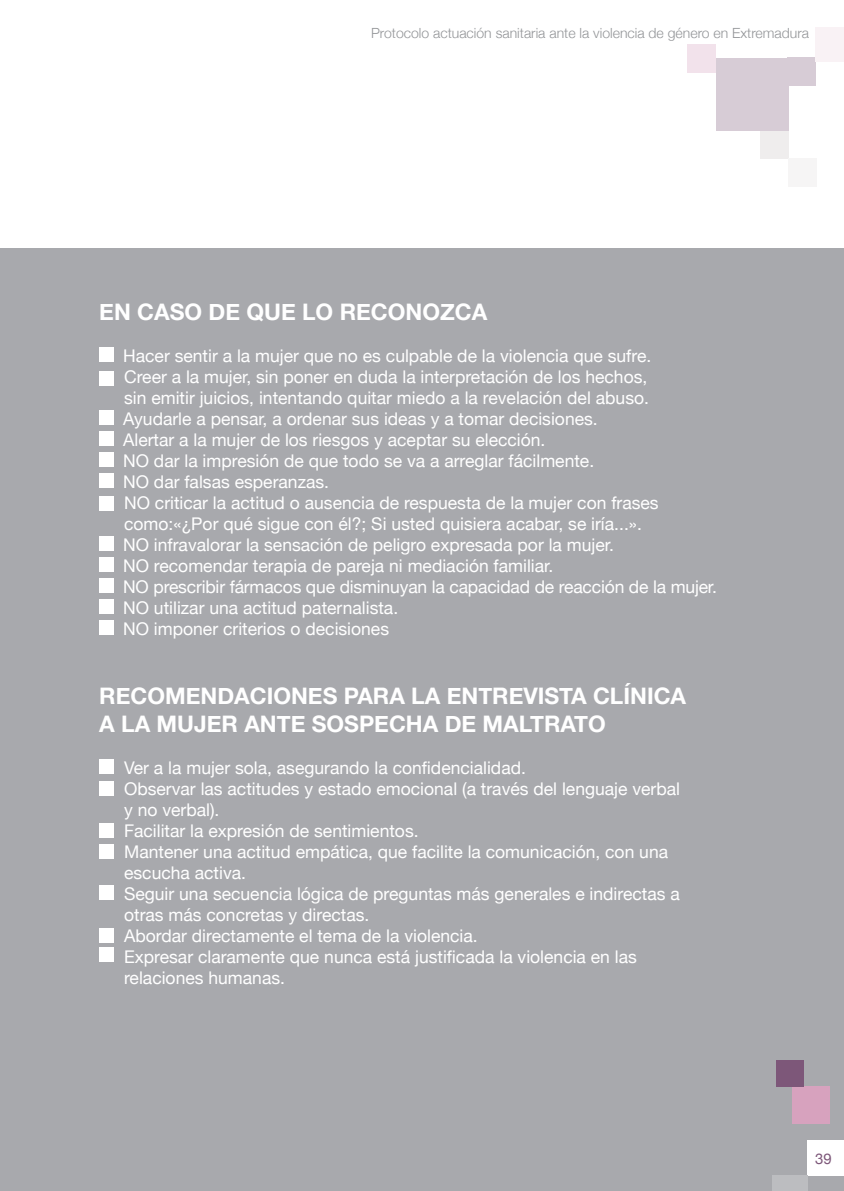
<style>
.page{position:relative;width:844px;height:1191px;background:#fff}
.page>*{position:absolute;margin:0;border:0;box-sizing:border-box;transform-origin:0 0}
.t1{font:700 22.75px "Helvetica Neue";color:#fff}
.t2{font:17.5px/21px "Helvetica Neue";color:#fff}
.t3{font:14.88px "Helvetica Neue";color:#7d5779}
.t4{font:300 14px "Helvetica Neue";color:#939598}
</style>
<div class="page">
<div style="left:0;top:248px;width:843px;height:943px;background:#a8a9ad"></div>
<div style="left:791px;top:1086px;width:38px;height:38px;background:#d7a2be"></div>
<div style="left:806px;top:1140px;width:37px;height:35px;background:#fff"></div>
<div style="left:776px;top:1059px;width:27px;height:27px;background:#7d5779"></div>
<div style="left:771px;top:1175px;width:36px;height:16px;background:#bcbdc0"></div>
<div style="left:99px;top:348px;width:14px;height:14px;background:#fff"></div>
<div style="left:99px;top:411px;width:14px;height:14px;background:#fff"></div>
<div style="left:99px;top:432px;width:14px;height:14px;background:#fff"></div>
<div style="left:99px;top:453px;width:14px;height:14px;background:#fff"></div>
<div style="left:99px;top:474px;width:14px;height:14px;background:#fff"></div>
<div style="left:99px;top:537px;width:14px;height:14px;background:#fff"></div>
<div style="left:99px;top:558px;width:14px;height:14px;background:#fff"></div>
<div style="left:99px;top:579px;width:14px;height:14px;background:#fff"></div>
<div style="left:99px;top:600px;width:14px;height:14px;background:#fff"></div>
<div style="left:99px;top:621px;width:14px;height:14px;background:#fff"></div>
<div style="left:99px;top:371px;width:14px;height:14px;background:#fff"></div>
<div style="left:99px;top:496px;width:14px;height:14px;background:#fff"></div>
<div style="left:99px;top:759px;width:14px;height:14px;background:#fff"></div>
<div style="left:99px;top:781px;width:14px;height:14px;background:#fff"></div>
<div style="left:99px;top:823px;width:14px;height:14px;background:#fff"></div>
<div style="left:99px;top:844px;width:14px;height:14px;background:#fff"></div>
<div style="left:99px;top:885px;width:14px;height:15px;background:#fff"></div>
<div style="left:99px;top:928px;width:14px;height:14px;background:#fff"></div>
<div style="left:99px;top:947px;width:14px;height:15px;background:#fff"></div>
<p class="t4" style="left:371px;top:25px;width:439px">Protocolo actuación sanitaria ante la violencia de género en Extremadura</p>
<p class="t1" style="left:99px;top:298px;width:389px">EN CASO DE QUE LO RECONOZCA</p>
<p class="t2" style="left:123px;top:345px;width:529px">Hacer sentir a la mujer que no es culpable de la violencia que sufre.</p>
<p class="t2" style="left:124px;top:366px;width:524px">Creer a la mujer, sin poner en duda la interpretación de los hechos,</p>
<p class="t2" style="left:124px;top:387px;width:526px">sin emitir juicios, intentando quitar miedo a la revelación del abuso.</p>
<p class="t2" style="left:123px;top:408px;width:476px">Ayudarle a pensar, a ordenar sus ideas y a tomar decisiones.</p>
<p class="t2" style="left:123px;top:429px;width:423px">Alertar a la mujer de los riesgos y aceptar su elección.</p>
<p class="t2" style="left:123px;top:450px;width:472px">NO dar la impresión de que todo se va a arreglar fácilmente.</p>
<p class="t2" style="left:123px;top:471px;width:207px">NO dar falsas esperanzas.</p>
<p class="t2" style="left:124px;top:492px;width:536px">NO criticar la actitud o ausencia de respuesta de la mujer con frases como:«¿Por qué sigue con él?; Si usted quisiera acabar, se iría...».</p>
<p class="t2" style="left:123px;top:534px;width:492px">NO infravalorar la sensación de peligro expresada por la mujer.</p>
<p class="t2" style="left:123px;top:555px;width:431px">NO recomendar terapia de pareja ni mediación familiar.</p>
<p class="t2" style="left:123px;top:576px;width:595px">NO prescribir fármacos que disminuyan la capacidad de reacción de la mujer.</p>
<p class="t2" style="left:123px;top:597px;width:276px">NO utilizar una actitud paternalista.</p>
<p class="t2" style="left:123px;top:618px;width:267px">NO imponer criterios o decisiones</p>
<p class="t1" style="left:99px;top:682px;width:588px">RECOMENDACIONES PARA LA ENTREVISTA CLÍNICA</p>
<p class="t1" style="left:99px;top:709px;width:508px">A LA MUJER ANTE SOSPECHA DE MALTRATO</p>
<p class="t2" style="left:124px;top:756px;width:403px">Ver a la mujer sola, asegurando la confidencialidad.</p>
<p class="t2" style="left:124px;top:777px;width:557px">Observar las actitudes y estado emocional (a través del lenguaje verbal</p>
<p class="t2" style="left:124px;top:798px;width:97px">y no verbal).</p>
<p class="t2" style="left:124px;top:819px;width:296px">Facilitar la expresión de sentimientos.</p>
<p class="t2" style="left:124px;top:840px;width:545px">Mantener una actitud empática, que facilite la comunicación, con una escucha activa.</p>
<p class="t2" style="left:124px;top:882px;width:557px">Seguir una secuencia lógica de preguntas más generales e indirectas a otras más concretas y directas.</p>
<p class="t2" style="left:124px;top:924px;width:355px">Abordar directamente el tema de la violencia.</p>
<p class="t2" style="left:124px;top:945px;width:514px">Expresar claramente que nunca está justificada la violencia en las relaciones humanas.</p>
<p class="t3" style="left:815px;top:1150px;width:18px">39</p>
</div>
